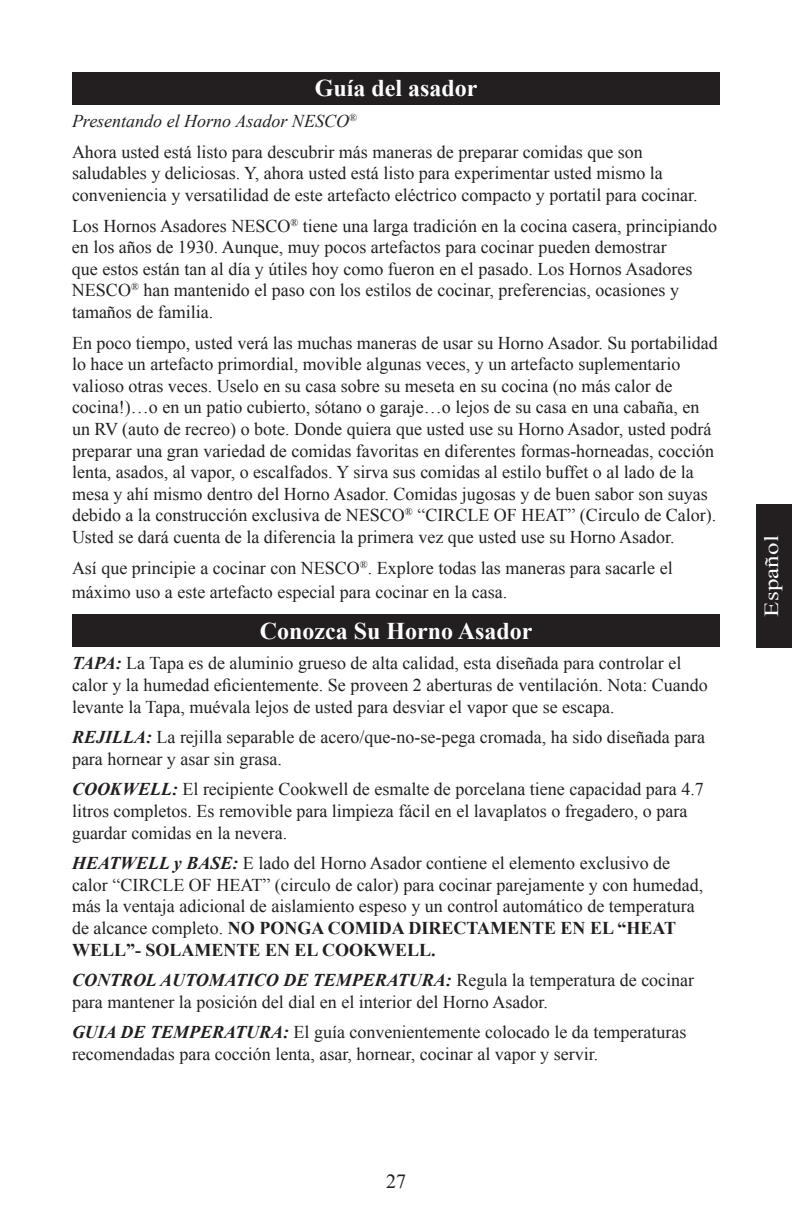
<style>
.page{position:relative;width:792px;height:1224px;background:#fff}
.page>*{position:absolute;margin:0;border:0;box-sizing:border-box;transform-origin:0 0}
.t1{font:700 24px "Times New Roman";color:#fff}
.t2{font:20px "Times New Roman";letter-spacing:.005em;color:#fff;scale:1.25 1}
.t3{font:20px "Times New Roman";color:#231f20}
.t4{font:18px/21.6px "Times New Roman";color:#231f20}
.s1{font-style:italic}
.s2{font-weight:700;font-style:italic}
.s3{font-weight:700}
</style>
<div class="page">
<div style="left:756px;top:504px;width:36px;height:144px;background:#231f20"></div>
<div style="left:72px;top:72px;width:648px;height:33px;background:#231f20"></div>
<div style="left:72px;top:615px;width:648px;height:32px;background:#231f20"></div>
<h1 class="t1" style="left:315px;top:72px;width:164px">Guía del asador</h1>
<p class="t4" style="left:72px;top:106px;width:572px;line-height:30.6px"><span class="s1">Presentando el Horno Asador NESCO</span><sup>®<br></sup>Ahora usted está listo para descubrir más maneras de preparar comidas que son</p>
<p class="t4" style="left:72px;top:162px;width:627px">saludables y deliciosas. Y, ahora usted está listo para experimentar usted mismo la conveniencia y versatilidad de este artefacto eléctrico compacto y portatil para cocinar.</p>
<p class="t4" style="left:72px;top:215px;width:647px">Los Hornos Asadores NESCO<sup>®</sup> tiene una larga tradición en la cocina casera, principiando en los años de 1930. Aunque, muy pocos artefactos para cocinar pueden demostrar<br>que estos están tan al día y útiles hoy como fueron en el pasado. Los Hornos Asadores NESCO<sup>®</sup> han mantenido el paso con los estilos de cocinar, preferencias, ocasiones y tamaños de familia.</p>
<p class="t4" style="left:72px;top:332px;width:647px">En poco tiempo, usted verá las muchas maneras de usar su Horno Asador. Su portabilidad lo hace un artefacto primordial, movible algunas veces, y un artefacto suplementario valioso otras veces. Uselo en su casa sobre su meseta en su cocina (no más calor de cocina!)…o en un patio cubierto, sótano o garaje…o lejos de su casa en una cabaña, en un RV (auto de recreo) o bote. Donde quiera que usted use su Horno Asador, usted podrá preparar una gran variedad de comidas favoritas en diferentes formas-horneadas, cocción lenta, asados, al vapor, o escalfados. Y sirva sus comidas al estilo buffet o al lado de la mesa y ahí mismo dentro del Horno Asador. Comidas jugosas y de buen sabor son suyas debido a la construcción exclusiva de NESCO<sup>®</sup> “CIRCLE OF HEAT” (Circulo de Calor).<br>Usted se dará cuenta de la diferencia la primera vez que usted use su Horno Asador.</p>
<p class="t4" style="left:72px;top:555px;width:602px;line-height:24px">Así que principie a cocinar con NESCO<sup>®</sup>. Explore todas las maneras para sacarle el máximo uso a este artefacto especial para cocinar en la casa.</p>
<h1 class="t1" style="left:260px;top:614px;width:274px">Conozca Su Horno Asador</h1>
<p class="t4" style="left:72px;top:652px;width:637px"><span class="s2">TAPA:</span> La Tapa es de aluminio grueso de alta calidad, esta diseñada para controlar el calor y la humedad eficientemente. Se proveen 2 aberturas de ventilación. Nota: Cuando levante la Tapa, muévala lejos de usted para desviar el vapor que se escapa.</p>
<p class="t4" style="left:72px;top:726px;width:635px"><span class="s2">REJILLA:</span> La rejilla separable de acero/que-no-se-pega cromada, ha sido diseñada para para hornear y asar sin grasa.</p>
<p class="t4" style="left:72px;top:778px;width:633px"><span class="s2">COOKWELL:</span> El recipiente Cookwell de esmalte de porcelana tiene capacidad para 4.7 litros completos. Es removible para limpieza fácil en el lavaplatos o fregadero, o para guardar comidas en la nevera.</p>
<p class="t4" style="left:72px;top:852px;width:633px"><span class="s2">HEATWELL y BASE:</span> E lado del Horno Asador contiene el elemento exclusivo de calor “CIRCLE OF HEAT” (circulo de calor) para cocinar parejamente y con humedad, más la ventaja adicional de aislamiento espeso y un control automático de temperatura de alcance completo. <span class="s3">NO PONGA COMIDA DIRECTAMENTE EN EL “HEAT WELL”- SOLAMENTE EN EL COOKWELL.</span></p>
<p class="t4" style="left:72px;top:969px;width:624px"><span class="s2">CONTROL AUTOMATICO DE TEMPERATURA:</span> Regula la temperatura de cocinar para mantener la posición del dial en el interior del Horno Asador.</p>
<p class="t4" style="left:72px;top:1021px;width:616px"><span class="s2">GUIA DE TEMPERATURA:</span> El guía convenientemente colocado le da temperaturas recomendadas para cocción lenta, asar, hornear, cocinar al vapor y servir.</p>
<p class="t3" style="left:386px;top:1168px;width:21px">27</p>
<p class="t2" style="left:758px;top:617px;width:67px;rotate:-90deg">Español</p>
</div>
